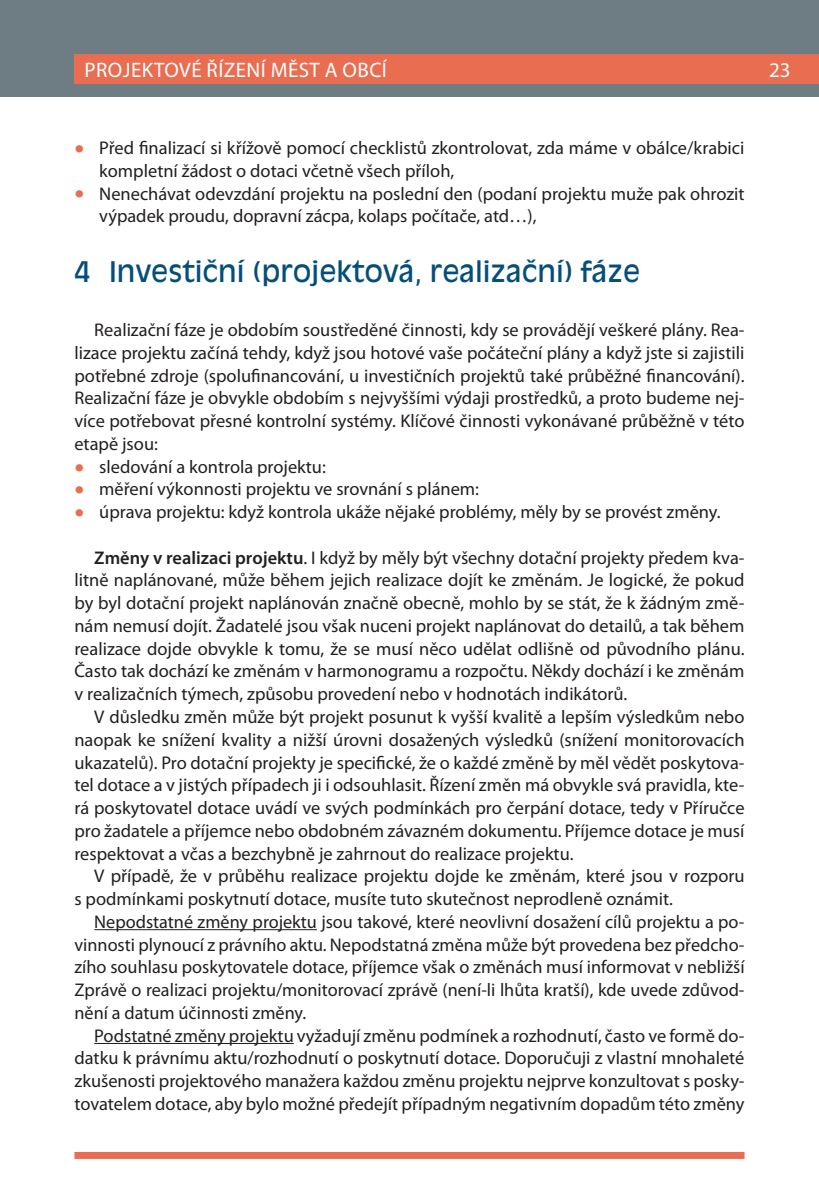
<style>
.page{position:relative;width:819px;height:1191px;background:#fff}
.page>*{position:absolute;margin:0;border:0;box-sizing:border-box;transform-origin:0 0}
.t1{font:28px "Antique Olive Std";color:#054e7a}
.t2{font:21px "Myriad Pro";letter-spacing:.02em;color:#fff}
.t3{font:18.38px/22.8px "Myriad Pro";color:#231f20;text-align:justify}
.s1{font-size:35px;color:#e86d51}
.s2{font-weight:600}
</style>
<div class="page">
<div style="left:0;top:0;width:819px;height:96px;background:#6e7d84"></div>
<div style="left:74px;top:1152px;width:670px;height:7px;background:#e86d51"></div>
<div style="left:74px;top:54px;width:745px;height:30px;background:#e86d51"></div>
<hr style="left:94px;top:929px;width:223px;height:1px;background:#231f20">
<hr style="left:94px;top:1043px;width:200px;height:1px;background:#231f20">
<p class="t2" style="left:85px;top:57px;width:304px">PROJEKTOVÉ ŘÍZENÍ MĚST A OBCÍ</p>
<p class="t2" style="left:769px;top:57px;width:23px">23</p>
<p class="t3" style="left:99px;top:136px;width:646px;text-indent:-25px"><span class="s1">•</span> Před finalizací si křížově pomocí checklistů zkontrolovat, zda máme v obálce/krabici kompletní žádost o dotaci včetně všech příloh,</p>
<p class="t3" style="left:99px;top:182px;width:646px;text-indent:-25px"><span class="s1">•</span> Nenechávat odevzdání projektu na poslední den (podaní projektu muže pak ohrozit výpadek proudu, dopravní zácpa, kolaps počítače, atd…),</p>
<h1 class="t1" style="left:74px;top:255px;width:567px">4 Investiční (projektová, realizační) fáze</h1>
<p class="t3" style="left:74px;top:318px;width:671px;text-indent:20px">Realizační fáze je obdobím soustředěné činnosti, kdy se provádějí veškeré plány. Rea&shy;lizace projektu začíná tehdy, když jsou hotové vaše počáteční plány a když jste si zajistili potřebné zdroje (spolufinancování, u investičních projektů také průběžné financování).<br>Realizační fáze je obvykle obdobím s nejvyššími výdaji prostředků, a proto budeme nej&shy;více potřebovat přesné kontrolní systémy. Klíčové činnosti vykonávané průběžně v této etapě jsou:</p>
<p class="t3" style="left:74px;top:455px;width:253px"><span class="s1">•</span> sledování a kontrola projektu:</p>
<p class="t3" style="left:74px;top:477px;width:406px"><span class="s1">•</span> měření výkonnosti projektu ve srovnání s plánem:</p>
<p class="t3" style="left:74px;top:500px;width:647px"><span class="s1">•</span> úprava projektu: když kontrola ukáže nějaké problémy, měly by se provést změny.</p>
<p class="t3" style="left:74px;top:546px;width:671px;text-indent:20px"><span class="s2">Změny v realizaci projektu</span>. I když by měly být všechny dotační projekty předem kva&shy;litně naplánované, může během jejich realizace dojít ke změnám. Je logické, že pokud by byl dotační projekt naplánován značně obecně, mohlo by se stát, že k žádným změ&shy;nám nemusí dojít. Žadatelé jsou však nuceni projekt naplánovat do detailů, a tak během realizace dojde obvykle k tomu, že se musí něco udělat odlišně od původního plánu.<br>Často tak dochází ke změnám v harmonogramu a rozpočtu. Někdy dochází i ke změnám v realizačních týmech, způsobu provedení nebo v hodnotách indikátorů.</p>
<p class="t3" style="left:74px;top:705px;width:671px;text-indent:20px">V důsledku změn může být projekt posunut k vyšší kvalitě a lepším výsledkům nebo naopak ke snížení kvality a nižší úrovni dosažených výsledků (snížení monitorovacích ukazatelů). Pro dotační projekty je specifické, že o každé změně by měl vědět poskytova&shy;tel dotace a v jistých případech ji i odsouhlasit. Řízení změn má obvykle svá pravidla, kte&shy;rá poskytovatel dotace uvádí ve svých podmínkách pro čerpání dotace, tedy v Příručce pro žadatele a příjemce nebo obdobném závazném dokumentu. Příjemce dotace je musí respektovat a včas a bezchybně je zahrnout do realizace projektu.</p>
<p class="t3" style="left:74px;top:864px;width:671px;text-indent:20px">V případě, že v průběhu realizace projektu dojde ke změnám, které jsou v rozporu s podmínkami poskytnutí dotace, musíte tuto skutečnost neprodleně oznámit.</p>
<p class="t3" style="left:74px;top:910px;width:671px;text-indent:20px">Nepodstatné změny projektu jsou takové, které neovlivní dosažení cílů projektu a po&shy;vinnosti plynoucí z právního aktu. Nepodstatná změna může být provedena bez předcho&shy;zího souhlasu poskytovatele dotace, příjemce však o změnách musí informovat v nebližší Zprávě o realizaci projektu/monitorovací zprávě (není-li lhůta kratší), kde uvede zdůvod&shy;nění a datum účinnosti změny.</p>
<p class="t3" style="left:74px;top:1023px;width:671px;text-indent:20px">Podstatné změny projektu vyžadují změnu podmínek a rozhodnutí, často ve formě do&shy;datku k právnímu aktu/rozhodnutí o poskytnutí dotace. Doporučuji z vlastní mnohaleté zkušenosti projektového manažera každou změnu projektu nejprve konzultovat s posky&shy;tovatelem dotace, aby bylo možné předejít případným negativním dopadům této změny</p>
</div>
